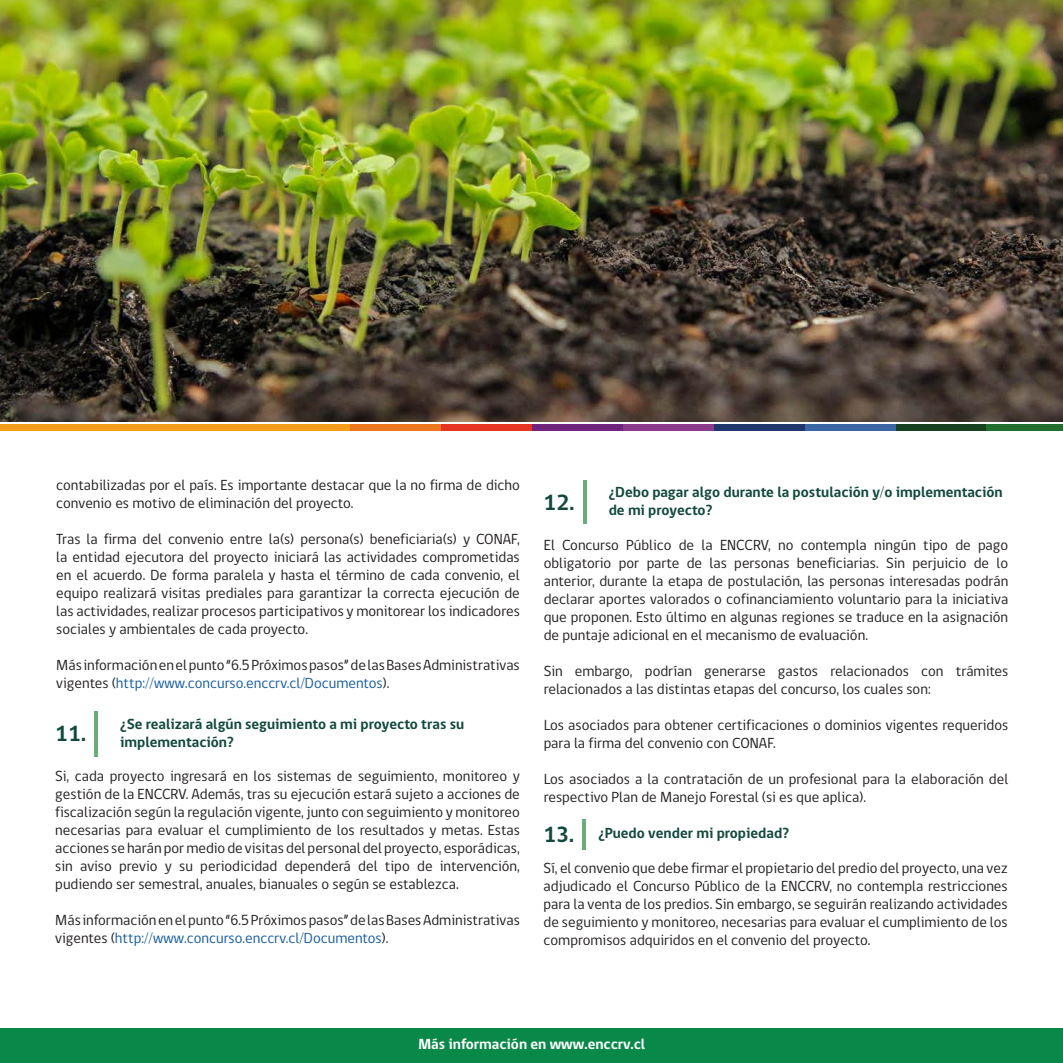
<style>
.page{position:relative;width:1063px;height:1063px;background:#fff}
.page>*{position:absolute;margin:0;border:0;box-sizing:border-box;transform-origin:0 0}
.t1{font:700 22.5px "gob CL";color:#12493d}
.Párrafo{font:15px/18px "gob CL";color:#231f20}
.pregunta{font:700 15px/18px "gob CL";color:#12493d}
.t2{font:700 15px "gob CL";color:#fff}
.s1{color:#175d9e}
</style>
<div class="page">
<div style="left:0;top:1028px;width:1063px;height:35px;background:#098949"></div>
<img style="left:0;top:0;width:1063px;height:421px">
<div style="left:0;top:425px;width:350px;height:6px;background:#f59e1c"></div>
<div style="left:350px;top:425px;width:91px;height:6px;background:#ed781f"></div>
<div style="left:441px;top:425px;width:91px;height:6px;background:#e63621"></div>
<div style="left:532px;top:425px;width:91px;height:6px;background:#70247d"></div>
<div style="left:623px;top:425px;width:91px;height:6px;background:#8c3b8c"></div>
<div style="left:714px;top:425px;width:91px;height:6px;background:#21366b"></div>
<div style="left:805px;top:425px;width:91px;height:6px;background:#3b66a3"></div>
<div style="left:896px;top:425px;width:91px;height:6px;background:#174221"></div>
<div style="left:987px;top:425px;width:76px;height:6px;background:#217030"></div>
<hr style="left:95px;top:711px;width:3px;height:45px;background:#6aad7a">
<hr style="left:583px;top:819px;width:3px;height:31px;background:#6aad7a">
<hr style="left:583px;top:480px;width:3px;height:44px;background:#6aad7a">
<p class="Párrafo" style="left:56px;top:477px;width:465px">contabilizadas por el país. Es importante destacar que la no firma de dicho convenio es motivo de eliminación del proyecto.</p>
<p class="Párrafo" style="left:56px;top:531px;width:465px;text-align:justify">Tras la firma del convenio entre la(s) persona(s) beneficiaria(s) y CONAF, la entidad ejecutora del proyecto iniciará las actividades comprometidas en el acuerdo. De forma paralela y hasta el término de cada convenio, el equipo realizará visitas prediales para garantizar la correcta ejecución de las actividades, realizar procesos participativos y monitorear los indicadores sociales y ambientales de cada proyecto.</p>
<p class="Párrafo" style="left:56px;top:657px;width:465px">Más información en el punto “6.5 Próximos pasos” de las Bases Administrativas vigentes (<span class="s1">http://www.concurso.enccrv.cl/Documentos</span>).</p>
<p class="t1" style="left:55px;top:718px;width:32px">11.</p>
<p class="pregunta" style="left:120px;top:716px;width:346px">¿Se realizará algún seguimiento a mi proyecto tras su implementación?</p>
<p class="Párrafo" style="left:55px;top:768px;width:466px;text-align:justify">Si, cada proyecto ingresará en los sistemas de seguimiento, monitoreo y gestión de la ENCCRV. Además, tras su ejecución estará sujeto a acciones de fiscalización según la regulación vigente, junto con seguimiento y monitoreo necesarias para evaluar el cumplimiento de los resultados y metas. Estas acciones se harán por medio de visitas del personal del proyecto, esporádicas, sin aviso previo y su periodicidad dependerá del tipo de intervención, pudiendo ser semestral, anuales, bianuales o según se establezca.</p>
<p class="Párrafo" style="left:55px;top:912px;width:466px">Más información en el punto “6.5 Próximos pasos” de las Bases Administrativas vigentes (<span class="s1">http://www.concurso.enccrv.cl/Documentos</span>).</p>
<p class="t1" style="left:544px;top:487px;width:32px">12.</p>
<p class="pregunta" style="left:609px;top:484px;width:396px">¿Debo pagar algo durante la postulación y/o implementación de mi proyecto?</p>
<p class="Párrafo" style="left:544px;top:536px;width:466px;text-align:justify">El Concurso Público de la ENCCRV, no contempla ningún tipo de pago obligatorio por parte de las personas beneficiarias. Sin perjuicio de lo anterior, durante la etapa de postulación, las personas interesadas podrán declarar aportes valorados o cofinanciamiento voluntario para la iniciativa que proponen. Esto último en algunas regiones se traduce en la asignación de puntaje adicional en el mecanismo de evaluación.</p>
<p class="Párrafo" style="left:544px;top:662px;width:466px">Sin embargo, podrían generarse gastos relacionados con trámites relacionados a las distintas etapas del concurso, los cuales son:</p>
<p class="Párrafo" style="left:544px;top:716px;width:466px">Los asociados para obtener certificaciones o dominios vigentes requeridos para la firma del convenio con CONAF.</p>
<p class="Párrafo" style="left:544px;top:770px;width:466px">Los asociados a la contratación de un profesional para la elaboración del respectivo Plan de Manejo Forestal (si es que aplica).</p>
<p class="t1" style="left:543px;top:819px;width:32px">13.</p>
<p class="pregunta" style="left:598px;top:824px;width:192px">¿Puedo vender mi propiedad?</p>
<p class="Párrafo" style="left:544px;top:860px;width:466px;text-align:justify">Sí, el convenio que debe firmar el propietario del predio del proyecto, una vez adjudicado el Concurso Público de la ENCCRV, no contempla restricciones para la venta de los predios. Sin embargo, se seguirán realizando actividades de seguimiento y monitoreo, necesarias para evaluar el cumplimiento de los compromisos adquiridos en el convenio del proyecto.</p>
<p class="t2" style="left:418px;top:1034px;width:228px">Más información en www.enccrv.cl</p>
</div>
